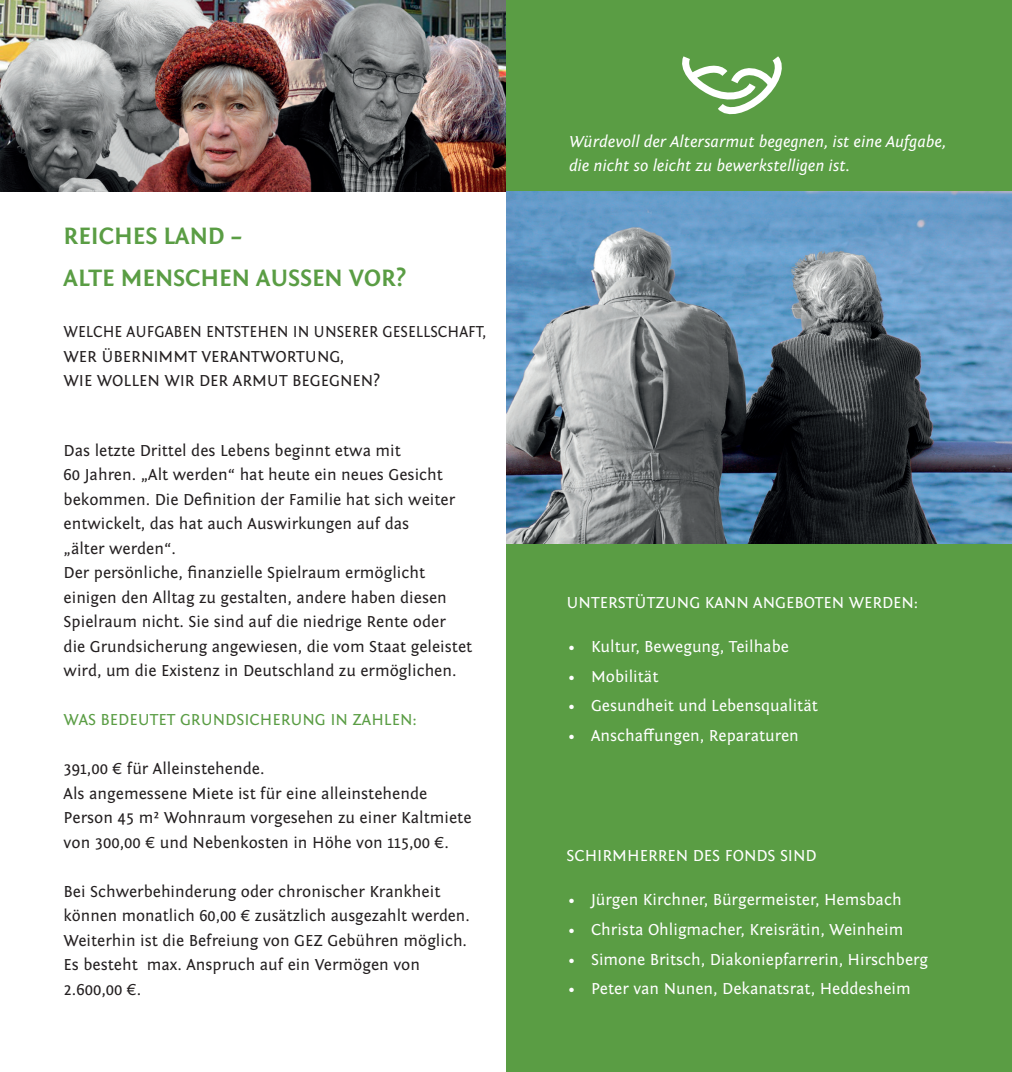
<style>
.page{position:relative;width:1012px;height:1072px;background:#fff}
.page>*{position:absolute;margin:0;border:0;box-sizing:border-box;transform-origin:0 0}
.t1{font:700 24.5px/42px "Fontin Sans";color:#5a9d44}
.t2{font:16.62px/24.5px "Fontin Sans";color:#231f20}
.t3{font:16.62px "Fontin Sans";color:#fff}
.t4{font:16.62px/24.5px "Fontin Sans";color:#231f20;scale:.94 1}
.t5{font:italic 16.62px/24.5px "Fontin Sans";color:#fff}
.t6{font:16.62px "Fontin Sans";color:#5a9d44}
</style>
<div class="page">
<div style="left:506px;top:0;width:506px;height:1071px;background:#5a9d44"></div>
<svg style="left:682px;top:56px;width:100px;height:59px"></svg>
<img style="left:0;top:0;width:506px;height:191px">
<img style="left:506px;top:191px;width:506px;height:352px">
<h1 class="t1" style="left:64px;top:216px;width:344px">REICHES LAND –<br>ALTE MENSCHEN AUSSEN VOR?</h1>
<p class="t4" style="left:64px;top:320px;width:451px">welche Aufgaben entstehen in unserer Gesellschaft, wer übernimmt Verantwortung,<br>Wie wollen wir der Armut begegnen?</p>
<p class="t2" style="left:64px;top:438px;width:410px">Das letzte Drittel des Lebens beginnt etwa mit<br>60 Jahren. „Alt werden“ hat heute ein neues Gesicht bekommen. Die Definition der Familie hat sich weiter entwickelt, das hat auch Auswirkungen auf das<br>„älter werden“.<br>Der persönliche, finanzielle Spielraum ermöglicht einigen den Alltag zu gestalten, andere haben diesen Spielraum nicht. Sie sind auf die niedrige Rente oder<br>die Grundsicherung angewiesen, die vom Staat geleistet wird, um die Existenz in Deutschland zu ermöglichen.</p>
<p class="t6" style="left:64px;top:710px;width:355px">Was bedeutet Grundsicherung in Zahlen:</p>
<p class="t2" style="left:64px;top:756px;width:409px">391,00 € für Alleinstehende.<br>Als angemessene M iete ist für eine alleinstehende Person 45 m² Wohnraum vorgesehen zu einer Kaltmiete von 300,00 € und N ebenkosten in H öhe von 115,00 €.</p>
<p class="t2" style="left:64px;top:879px;width:408px">Bei Schwerbehinderung oder chronischer Krankheit können monatlich 60,00 € zusätzlich ausgezahlt werden.<br>Weiterhin ist die Befreiung von GEZ Gebühren möglich.<br>Es besteht max. Anspruch auf ein Vermögen von 2.600,00 €.</p>
<p class="t5" style="left:569px;top:129px;width:379px">Würdevoll der Altersarmut begegnen, ist eine Aufgabe, die nicht so leicht zu bewerkstelligen ist.</p>
<p class="t3" style="left:567px;top:593px;width:353px">U nterstützung kann angeboten werden:</p>
<p class="t3" style="left:568px;top:637px;width:222px">• Kultur, Bewegung, Teilhabe</p>
<p class="t3" style="left:568px;top:667px;width:92px">• Mobilität</p>
<p class="t3" style="left:568px;top:696px;width:251px">• Gesundheit und Lebensqualität</p>
<p class="t3" style="left:568px;top:726px;width:232px">• Anschaffungen, Reparaturen</p>
<p class="t3" style="left:567px;top:846px;width:252px">Schirmherren des Fonds sind</p>
<p class="t3" style="left:568px;top:890px;width:335px">• Jürgen Kirchner, Bürgermeister, Hemsbach</p>
<p class="t3" style="left:568px;top:920px;width:337px">• Christa Ohligmacher, Kreisrätin, Weinheim</p>
<p class="t3" style="left:568px;top:949px;width:361px">• Simone Britsch, Diakoniepfarrerin, Hirschberg</p>
<p class="t3" style="left:568px;top:979px;width:344px">• Peter van Nunen, Dekanatsrat, Heddesheim</p>
</div>
